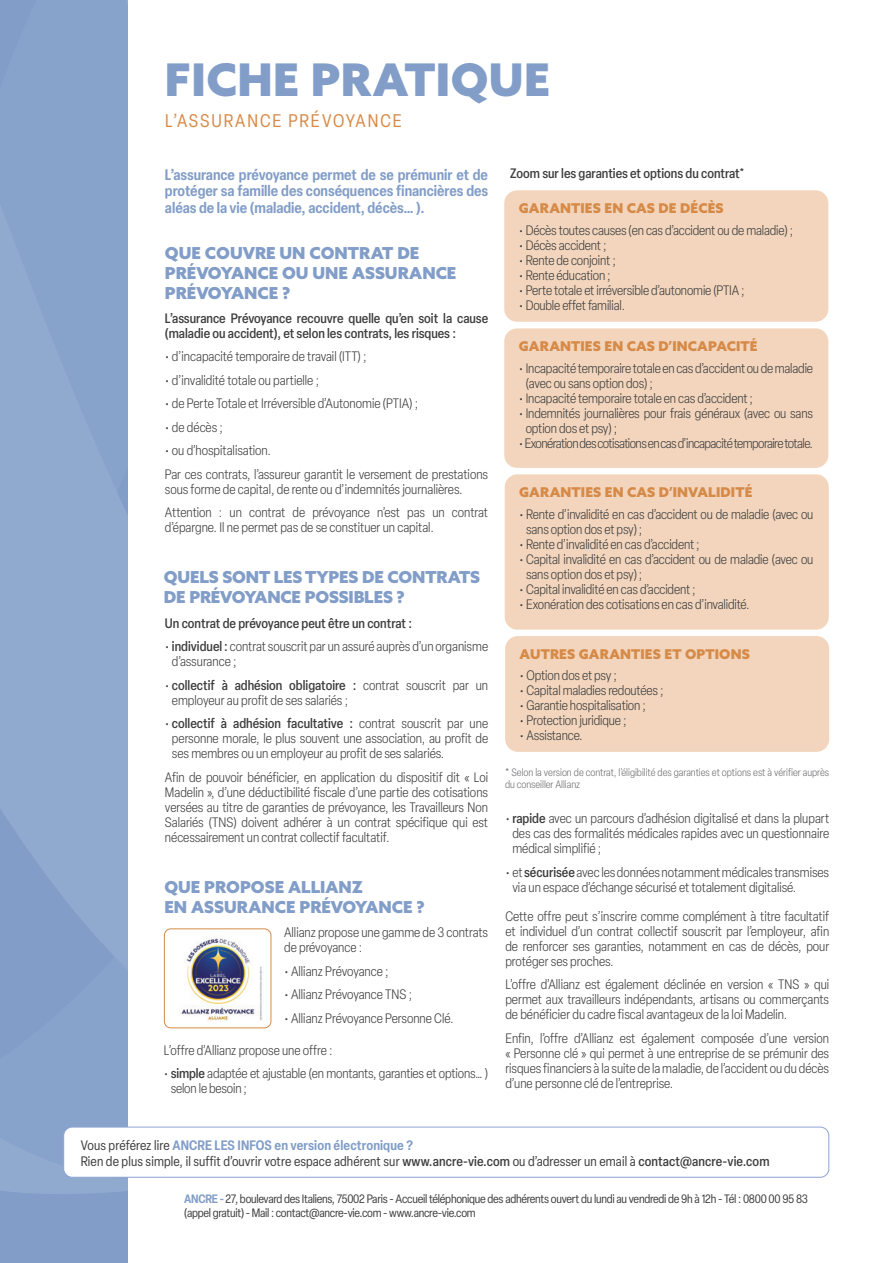
<style>
.page{position:relative;width:893px;height:1263px;background:#fff}
.page>*{position:absolute;margin:0;border:0;box-sizing:border-box;transform-origin:0 0}
.t1{font:900 45px "Azo Sans";letter-spacing:.01em;color:#819dc8}
.t2{font:condensed 18px "Elza";letter-spacing:.11em;color:#d68a48}
.t3{font:900 16.5px/19.8px "Azo Sans";color:#819dc8}
.t4{font:600 condensed 15px/16.5px "Elza";color:#819dc8;text-align:justify}
.t5{font:300 condensed 13.5px/15px "Elza";letter-spacing:-.01em;color:#3e3e3f}
.t6{font:500 condensed 13.5px/15px "Elza";color:#3e3e3f}
.t7{font:condensed 13.5px/16.5px "Elza";letter-spacing:.01em;color:#3e3e3f}
.t8{font:900 13.5px "Azo Sans";letter-spacing:.01em;color:#d68a48}
.t9{font:300 condensed 13.5px "Elza";letter-spacing:-.04em;color:#3e3e3f}
.t10{font:condensed 12px/13.5px "Elza";letter-spacing:-.02em;color:#3e3e3f}
.t11{font:300 condensed 10.5px/12px "Elza";color:#6c6d70}
.s1{font-weight:500}
.s2{font-weight:600;color:#819dc8}
</style>
<div class="page">
<div style="left:504px;top:190px;width:324px;height:132px;background:#f2d5bc;border-radius:13px"></div>
<div style="left:504px;top:328px;width:324px;height:140px;background:#f2d5bc;border-radius:13px"></div>
<div style="left:505px;top:474px;width:324px;height:156px;background:#f2d5bc;border-radius:13px"></div>
<div style="left:505px;top:636px;width:324px;height:116px;background:#f2d5bc;border-radius:13px"></div>
<div style="left:0;top:0;width:128px;height:1263px;background:#88a3cb"></div>
<svg style="left:0;top:1127px;width:128px;height:67px"></svg>
<div style="left:64px;top:1127px;width:765px;height:50px;background:#fff;border-radius:9px"></div>
<div style="left:63px;top:1127px;width:766px;height:50px;border:1px solid #8ea4d4;border-radius:9px"></div>
<img style="left:181px;top:935px;width:81px;height:86px">
<div style="left:164px;top:928px;width:107px;height:100px;border:1px solid #d68a48;border-radius:6px"></div>
<h1 class="t1" style="left:165px;top:50px;width:387px">FICHE PRATIQUE</h1>
<h2 class="t2" style="left:165px;top:109px;width:238px">L’ASSURANCE PRÉVOYANCE</h2>
<p class="t4" style="left:165px;top:166px;width:325px">L’assurance prévoyance permet de se prémunir et de protéger sa famille des conséquences financières des aléas de la vie (maladie, accident, décès… ).</p>
<p class="t3" style="left:165px;top:243px;width:293px">QUE COUVRE UN CONTRAT DE<br>PRÉVOYANCE OU UNE ASSURANCE<br>PRÉVOYANCE ?</p>
<p class="t6" style="left:165px;top:310px;width:325px">L’assurance Prévoyance recouvre quelle qu’en soit la cause (maladie ou accident), et selon les contrats, les risques :</p>
<p class="t5" style="left:165px;top:349px;width:203px">• d’incapacité temporaire de travail (ITT) ;</p>
<p class="t5" style="left:165px;top:372px;width:156px">• d’invalidité totale ou partielle ;</p>
<p class="t5" style="left:165px;top:396px;width:255px">• de Perte Totale et Irréversible d’Autonomie (PTIA) ;</p>
<p class="t5" style="left:165px;top:419px;width:60px">• de décès ;</p>
<p class="t5" style="left:165px;top:439px;width:325px;line-height:23.5px">• ou d’hospitalisation.<br>Par ces contrats, l’assureur garantit le versement de prestations</p>
<p class="t5" style="left:165px;top:477px;width:325px;line-height:23.5px">sous forme de capital, de rente ou d’indemnités journalières.<br>Attention : un contrat de prévoyance n’est pas un contrat</p>
<p class="t5" style="left:165px;top:520px;width:271px">d’épargne. Il ne permet pas de se constituer un capital.</p>
<p class="t3" style="left:164px;top:567px;width:318px">QUELS SONT LES TYPES DE CONTRATS<br>DE PRÉVOYANCE POSSIBLES ?</p>
<p class="t6" style="left:165px;top:615px;width:249px">Un contrat de prévoyance peut être un contrat :</p>
<p class="t5" style="left:172px;top:639px;width:318px;text-indent:-7px">• <span class="s1">individuel :</span> contrat souscrit par un assuré auprès d’un organisme d’assurance ;</p>
<p class="t5" style="left:172px;top:677px;width:318px;text-indent:-7px">• <span class="s1">collectif à adhésion obligatoire :</span> contrat souscrit par un employeur au profit de ses salariés ;</p>
<p class="t5" style="left:172px;top:716px;width:318px;text-align:justify;text-indent:-7px">• <span class="s1">collectif à adhésion facultative :</span> contrat souscrit par une personne morale, le plus souvent une association, au profit de ses membres ou un employeur au profit de ses salariés.</p>
<p class="t5" style="left:165px;top:769px;width:325px;text-align:justify">Afin de pouvoir bénéficier, en application du dispositif dit « Loi Madelin », d’une déductibilité fiscale d’une partie des cotisations versées au titre de garanties de prévoyance, les Travailleurs Non Salariés (TNS) doivent adhérer à un contrat spécifique qui est nécessairement un contrat collectif facultatif.</p>
<p class="t3" style="left:164px;top:876px;width:262px">QUE PROPOSE ALLIANZ<br>EN ASSURANCE PRÉVOYANCE ?</p>
<p class="t5" style="left:284px;top:925px;width:206px">Allianz propose une gamme de 3 contrats de prévoyance :</p>
<p class="t5" style="left:284px;top:963px;width:106px">• Allianz Prévoyance ;</p>
<p class="t5" style="left:284px;top:987px;width:130px">• Allianz Prévoyance TNS ;</p>
<p class="t5" style="left:284px;top:1010px;width:171px">• Allianz Prévoyance Personne Clé.</p>
<p class="t5" style="left:164px;top:1042px;width:170px">L’offre d’Allianz propose une offre :</p>
<p class="t5" style="left:171px;top:1066px;width:319px;text-indent:-7px">• <span class="s1">simple</span> adaptée et ajustable (en montants, garanties et options… ) selon le besoin ;</p>
<p class="t6" style="left:510px;top:166px;width:236px">Zoom sur les garanties et options du contrat*</p>
<p class="t8" style="left:519px;top:199px;width:206px">GARANTIES EN CAS DE DÉCÈS</p>
<p class="t5" style="left:519px;top:222px;width:276px">• Décès toutes causes (en cas d’accident ou de maladie) ;</p>
<p class="t5" style="left:519px;top:237px;width:89px">• Décès accident ;</p>
<p class="t5" style="left:519px;top:252px;width:99px">• Rente de conjoint ;</p>
<p class="t5" style="left:519px;top:267px;width:94px">• Rente éducation ;</p>
<p class="t5" style="left:519px;top:282px;width:228px">• Perte totale et irréversible d’autonomie (PTIA ;</p>
<p class="t5" style="left:519px;top:297px;width:108px">• Double effet familial.</p>
<p class="t8" style="left:519px;top:337px;width:240px">GARANTIES EN CAS D’INCAPACITÉ</p>
<p class="t5" style="left:526px;top:360px;width:289px;text-indent:-7px">• Incapacité temporaire totale en cas d’accident ou de maladie (avec ou sans option dos) ;</p>
<p class="t5" style="left:519px;top:390px;width:236px">• Incapacité temporaire totale en cas d’accident ;</p>
<p class="t5" style="left:526px;top:405px;width:289px;text-indent:-7px">• Indemnités journalières pour frais généraux (avec ou sans option dos et psy) ;</p>
<p class="t9" style="left:519px;top:434px;width:296px">• Exonération des cotisations en cas d’incapacité temporaire totale.</p>
<p class="t8" style="left:519px;top:483px;width:235px">GARANTIES EN CAS D’INVALIDITÉ</p>
<p class="t5" style="left:526px;top:506px;width:289px;text-indent:-7px">• Rente d’invalidité en cas d’accident ou de maladie (avec ou sans option dos et psy) ;</p>
<p class="t5" style="left:519px;top:536px;width:182px">• Rente d’invalidité en cas d’accident ;</p>
<p class="t5" style="left:526px;top:551px;width:289px;text-indent:-7px">• Capital invalidité en cas d’accident ou de maladie (avec ou sans option dos et psy) ;</p>
<p class="t5" style="left:519px;top:581px;width:178px">• Capital invalidité en cas d’accident ;</p>
<p class="t5" style="left:519px;top:596px;width:232px">• Exonération des cotisations en cas d’invalidité.</p>
<p class="t8" style="left:520px;top:645px;width:232px">AUTRES GARANTIES ET OPTIONS</p>
<p class="t5" style="left:520px;top:668px;width:99px">• Option dos et psy ;</p>
<p class="t5" style="left:520px;top:683px;width:145px">• Capital maladies redoutées ;</p>
<p class="t5" style="left:520px;top:698px;width:128px">• Garantie hospitalisation ;</p>
<p class="t5" style="left:520px;top:713px;width:108px">• Protection juridique ;</p>
<p class="t5" style="left:520px;top:728px;width:65px">• Assistance.</p>
<p class="t11" style="left:505px;top:766px;width:326px"><span class="s1">*</span> Selon la version de contrat, l’éligibilité des garanties et options est à vérifier auprès du conseiller Allianz</p>
<p class="t5" style="left:512px;top:810px;width:318px;text-align:justify;text-indent:-7px">• <span class="s1">rapide</span> avec un parcours d’adhésion digitalisé et dans la plupart des cas des formalités médicales rapides avec un questionnaire médical simplifié ;</p>
<p class="t5" style="left:512px;top:864px;width:318px;text-indent:-7px">• et <span class="s1">sécurisée</span> avec les données notamment médicales transmises via un espace d’échange sécurisé et totalement digitalisé.</p>
<p class="t5" style="left:505px;top:908px;width:325px;text-align:justify">Cette offre peut s’inscrire comme complément à titre facultatif et individuel d’un contrat collectif souscrit par l’employeur, afin de renforcer ses garanties, notamment en cas de décès, pour protéger ses proches.</p>
<p class="t5" style="left:505px;top:977px;width:325px;text-align:justify">L’offre d’Allianz est également déclinée en version « TNS » qui permet aux travailleurs indépendants, artisans ou commerçants de bénéficier du cadre fiscal avantageux de la loi Madelin.</p>
<p class="t5" style="left:505px;top:1030px;width:325px;text-align:justify">Enfin, l’offre d’Allianz est également composée d’une version « Personne clé » qui permet à une entreprise de se prémunir des risques financiers à la suite de la maladie, de l’accident ou du décès d’une personne clé de l’entreprise.</p>
<p class="t7" style="left:81px;top:1136px;width:690px">Vous préférez lire <span class="s2">ANCRE LES INFOS en version électronique ?<br></span>Rien de plus simple, il suffit d’ouvrir votre espace adhérent sur <span class="s1">www.ancre-vie.com</span> ou d’adresser un email à <span class="s1">contact@ancre-vie.com</span></p>
<p class="t10" style="left:184px;top:1192px;width:625px"><span class="s2">ANCRE -</span> 27, boulevard des Italiens, 75002 Paris - Accueil téléphonique des adhérents ouvert du lundi au vendredi de 9h à 12h - Tél : 0800 00 95 83 (appel gratuit) -Mail : contact@ancre-vie.com - www.ancre-vie.com</p>
</div>
